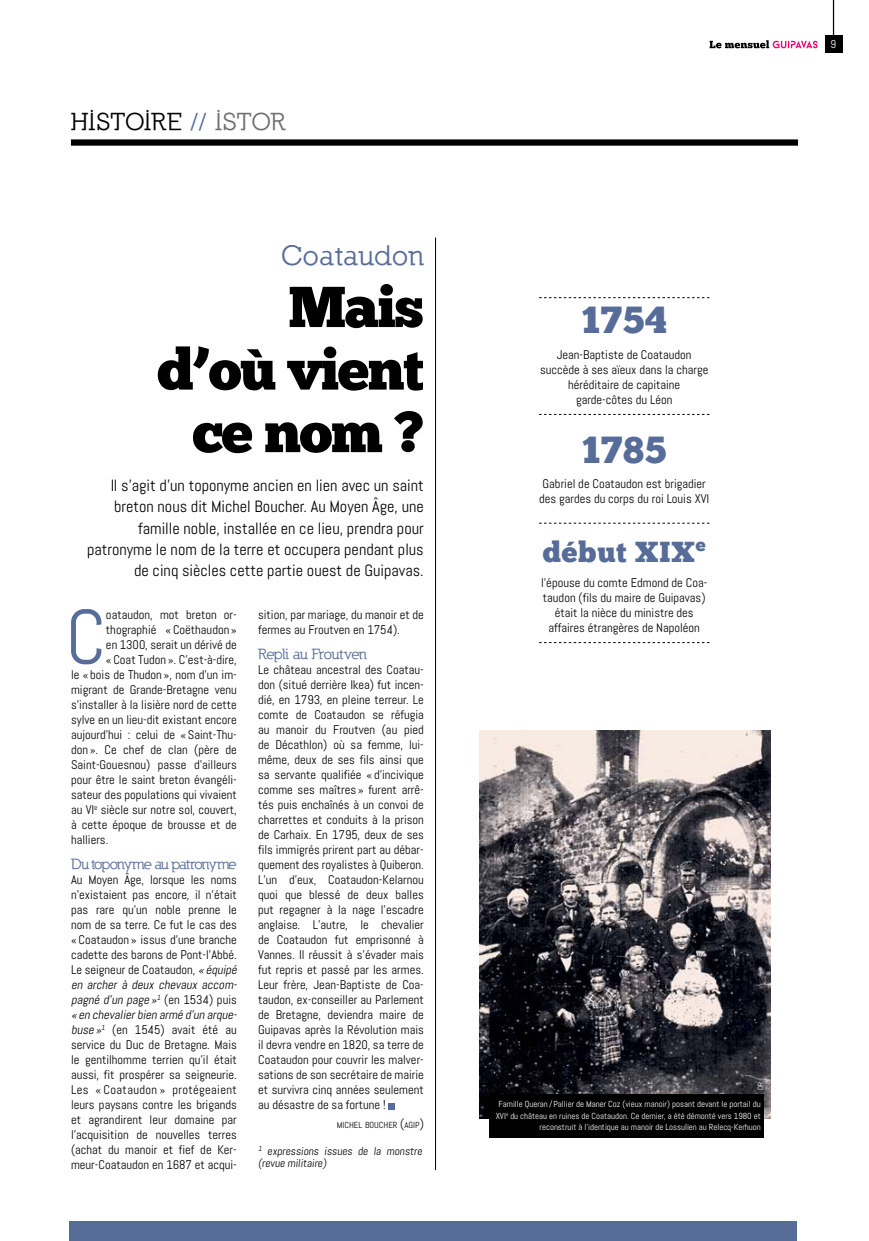
<style>
.page{position:relative;width:869px;height:1241px;background:#fff}
.page>*{position:absolute;margin:0;border:0;box-sizing:border-box;transform-origin:0 0}
.t1{font:76.75px "Abel";color:#576c98}
.t2{font:57.5px/62.5px "Chunk Five Ex";letter-spacing:-.03em;color:#000;text-align:right}
.t3{font:37.5px "Chunk Five Ex";letter-spacing:.02em;color:#576c98}
.t4{font:700 28.75px "Nilland";letter-spacing:.015em;color:#576c98}
.t5{font:28.75px "Chunk Five Ex";letter-spacing:.02em;color:#576c98}
.t6{font:700 25px "Nilland";letter-spacing:.015em;color:#000}
.t7{font:16.25px/21.2px "Abel";color:#000;text-align:right}
.t8{font:700 15px "Nilland";letter-spacing:-.07em;color:#576c98}
.t9{font:700 15px "Nilland";letter-spacing:-.04em;color:#576c98}
.t10{font:12.5px/15px "Abel";color:#000}
.t11{font:11.25px/12.5px "Abel";color:#000}
.t12{font:11.25px "Abel";color:#fff}
.t13{font:8.75px/11.2px "Abel";color:#fff;text-align:right}
.t14{font:8.75px "Abel";color:#000}
.t15{font:7.5px "Abel";color:#fff}
.s1{color:#576c98}
.s2{color:#6d6e71}
.s3{font-size:12.5px}
.s4{font-style:italic}
</style>
<div class="page">
<hr style="left:832px;top:0;width:1px;height:38px;background:#000">
<div style="left:824px;top:35px;width:18px;height:18px;background:#000"></div>
<div style="left:71px;top:139px;width:726px;height:7px;background:#000"></div>
<img style="left:479px;top:730px;width:290px;height:388px">
<div style="left:70px;top:1221px;width:726px;height:19px;background:#576c98"></div>
<svg style="left:709px;top:40px;width:108px;height:8px"></svg>
<hr style="left:435px;top:237px;width:1px;height:932px;background:#000">
<div style="left:388px;top:1102px;width:7px;height:7px;background:#576c98"></div>
<svg style="left:539px;top:414px;width:170px;height:1px"></svg>
<svg style="left:539px;top:523px;width:170px;height:1px"></svg>
<svg style="left:539px;top:297px;width:170px;height:1px"></svg>
<svg style="left:539px;top:642px;width:170px;height:1px"></svg>
<div style="left:489px;top:1093px;width:275px;height:44px;background:#000"></div>
<h3 class="t6" style="left:71px;top:106px;width:215px">HISTOIRE <span class="s1">//</span> <span class="s2">ISTOR</span></h3>
<h3 class="t4" style="left:281px;top:238px;width:144px">Coataudon</h3>
<h2 class="t2" style="left:157px;top:274px;width:268px">Mais d’où vient ce nom ?</h2>
<p class="t7" style="left:87px;top:475px;width:338px">Il s’agit d’un toponyme ancien en lien avec un saint breton nous dit Michel Boucher. Au Moyen Âge, une famille noble, installée en ce lieu, prendra pour patronyme le nom de la terre et occupera pendant plus de cinq siècles cette partie ouest de Guipavas.</p>
<h1 class="t1" style="left:66px;top:588px;width:42px">C</h1>
<p class="t10" style="left:106px;top:606px;width:132px">oataudon, mot breton or-</p>
<p class="t10" style="left:258px;top:606px;width:167px">sition, par mariage, du manoir et de fermes au Froutven en 1754).</p>
<p class="t9" style="left:258px;top:645px;width:110px">Repli au Froutven</p>
<p class="t10" style="left:258px;top:662px;width:167px;text-align:justify">Le château ancestral des Coatau&shy;don (situé derrière Ikea) fut incen&shy;dié, en 1793, en pleine terreur. Le comte de Coataudon se réfugia au manoir du Froutven (au pied de Décathlon) où sa femme, lui&shy;même, deux de ses fils ainsi que sa servante qualifiée « d’incivique comme ses maîtres » furent arrê&shy;tés puis enchaînés à un convoi de charrettes et conduits à la prison de Carhaix. En 1795, deux de ses fils immigrés prirent part au débar&shy;quement des royalistes à Quiberon.<br>L’un d’eux, Coataudon-Kelarnou quoi que blessé de deux balles put regagner à la nage l’escadre anglaise. L’autre, le chevalier de Coataudon fut emprisonné à Vannes. Il réussit à s’évader mais fut repris et passé par les armes.<br>Leur frère, Jean-Baptiste de Coa&shy;taudon, ex-conseiller au Parlement de Bretagne, deviendra maire de Guipavas après la Révolution mais il devra vendre en 1820, sa terre de Coataudon pour couvrir les malver&shy;sations de son secrétaire de mairie et survivra cinq années seulement au désastre de sa fortune !</p>
<p class="t14" style="left:337px;top:1119px;width:88px">MICHEL BOUCHER <span class="s3">(</span>AGIP<span class="s3">)</span></p>
<p class="t10" style="left:106px;top:621px;width:132px">thographié «Coëthaudon »</p>
<p class="t10" style="left:106px;top:636px;width:132px">en 1300, serait un dérivé de</p>
<p class="t10" style="left:106px;top:651px;width:132px">«Coat Tudon ». C’est-à-dire,</p>
<p class="t10" style="left:71px;top:666px;width:167px">le « bois de Thudon », nom d’un im-</p>
<p class="t10" style="left:71px;top:681px;width:167px">migrant de Grande-Bretagne venu</p>
<p class="t10" style="left:71px;top:696px;width:167px">s’installer à la lisière nord de cette</p>
<p class="t10" style="left:71px;top:711px;width:167px">sylve en un lieu-dit existant encore</p>
<p class="t10" style="left:71px;top:726px;width:167px">aujourd’hui : celui de «Saint-Thu-</p>
<p class="t10" style="left:71px;top:741px;width:167px">don ». Ce chef de clan (père de</p>
<p class="t10" style="left:71px;top:756px;width:167px">Saint-Gouesnou) passe d’ailleurs</p>
<p class="t10" style="left:71px;top:771px;width:167px">pour être le saint breton évangéli-</p>
<p class="t10" style="left:71px;top:786px;width:167px">sateur des populations qui vivaient</p>
<p class="t10" style="left:71px;top:801px;width:167px">au VI<sup>e</sup> siècle sur notre sol, couvert,</p>
<p class="t10" style="left:71px;top:816px;width:167px">à cette époque de brousse et de</p>
<p class="t10" style="left:71px;top:831px;width:39px">halliers.</p>
<p class="t8" style="left:71px;top:855px;width:167px">Du toponyme au patronyme</p>
<p class="t10" style="left:71px;top:872px;width:170px">Au Moyen Âge, lorsque les noms n’existaient pas encore, il n’était pas rare qu’un noble prenne le nom de sa terre. Ce fut le cas des «Coataudon » issus d’une branche cadette des barons de Pont-l’Abbé.<br>Le seigneur de Coataudon, <span class="s4">«équipé en archer à deux chevaux accom&shy;pagné d’un page »</span><sup>1</sup> (e n 15 34) p u i s <span class="s4">« en chevalierbien armé d’un arque&shy;buse»</span><sup>1</sup> (en 1545) avait été au service du Duc de Bretagne. Mais le gentilhomme terrien qu’il était aussi, fit prospérer sa seigneurie.<br>Les « Coataudon » protégeaient leurs paysans contre les brigands et agrandirent leur domaine par l’acquisition de nouvelles terres (achat du manoir et fief de Ker&shy;meur-Coataudon en 1687 et acqui-</p>
<p class="t11" style="left:258px;top:1144px;width:167px"><sup>1</sup> expressions issues de la monstre (revue militaire)</p>
<h3 class="t3" style="left:581px;top:292px;width:87px">1754</h3>
<p class="t10" style="left:540px;top:347px;width:170px;text-align:center">Jean-Baptiste de Coataudon succède à ses aïeux dans la charge héréditaire de capitaine garde-côtes du Léon</p>
<h3 class="t3" style="left:581px;top:421px;width:86px">1785</h3>
<p class="t10" style="left:539px;top:476px;width:172px">Gabriel de Coataudon est brigadier des gardes du corps du roi Louis XVI</p>
<h3 class="t5" style="left:542px;top:530px;width:164px">début XIX<sup>e</sup></h3>
<p class="t10" style="left:541px;top:575px;width:168px;text-align:center">l’épouse du comte Edmond de Coa&shy;taudon (fils du maire de Guipavas) était la nièce du ministre des affaires étrangères de Napoléon</p>
<p class="t12" style="left:830px;top:37px;width:7px">9</p>
<p class="t15" style="left:755px;top:1089px;width:9px;rotate:-90deg">DR</p>
<p class="t13" style="left:495px;top:1098px;width:266px">Famille Queran /Pallier de Maner Coz (vieux manoir) posant devant le portail du<br>XVI<sup>e</sup> du château en ruines de Coataudon. Ce dernier, a été démonté vers 1980 et reconstruit à l’identique au manoir de Lossulien au Relecq-Kerhuon</p>
</div>
